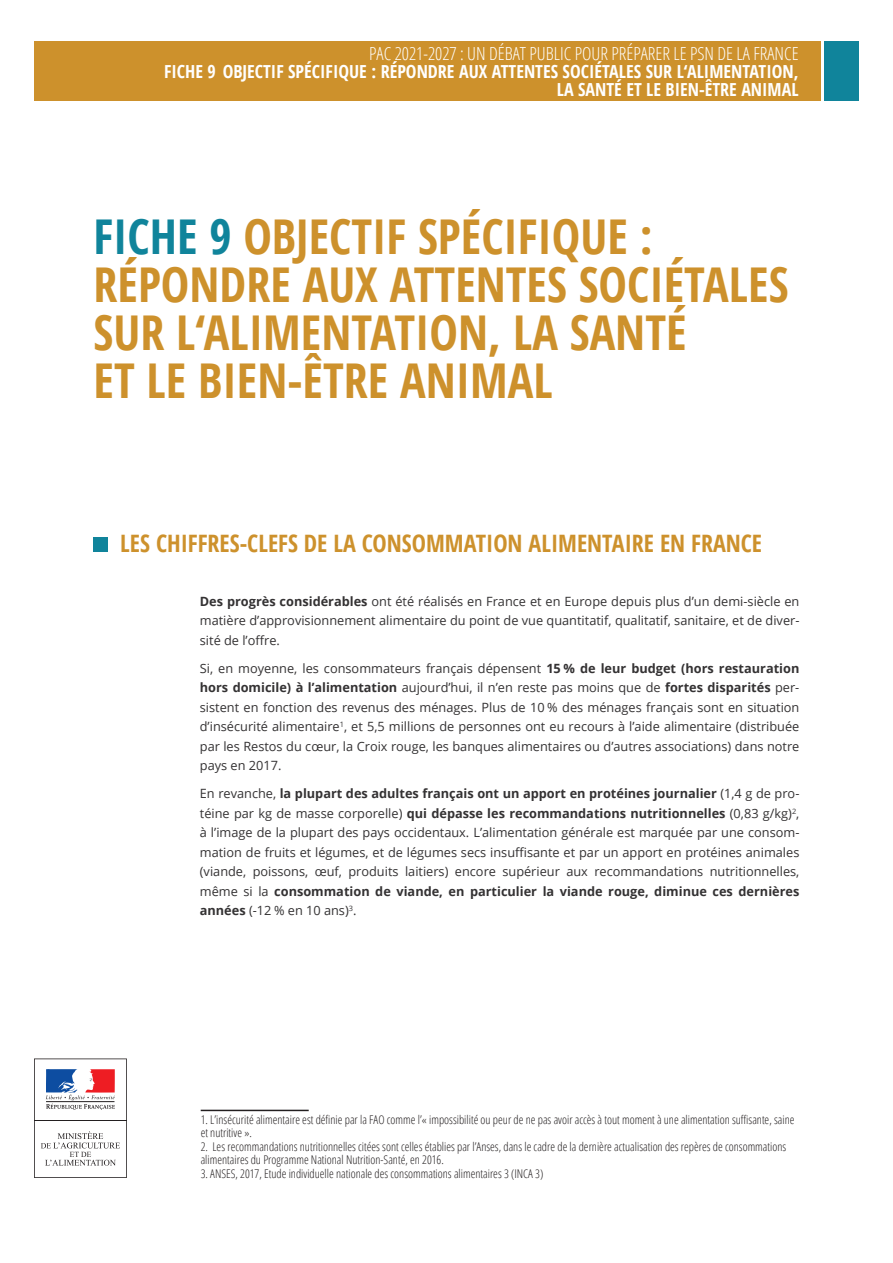
<style>
.page{position:relative;width:893px;height:1263px;background:#fff}
.page>*{position:absolute;margin:0;border:0;box-sizing:border-box;transform-origin:0 0}
.t1{font:700 condensed 48px/48px "Open Sans";color:#cd912c}
.t2{font:700 condensed 24px "Open Sans";color:#cd912c}
.t3{font:700 condensed 18px/18px "Open Sans";color:#fff;text-align:right}
.t4{font:300 condensed 18px "Open Sans";color:#fff}
.t5{font:12.75px/19.5px "Open Sans";color:#343233;text-align:justify}
.t6{font:300 condensed 12px/13.5px "Open Sans";color:#231f20}
.s1{color:#10849b}
.s2{font-weight:700}
</style>
<div class="page">
<div style="left:825px;top:42px;width:34px;height:59px;background:#10849b"></div>
<div style="left:34px;top:42px;width:786px;height:59px;background:#cd912c"></div>
<div style="left:94px;top:537px;width:14px;height:15px;background:#10849b"></div>
<hr style="left:201px;top:1110px;width:108px;height:1px;background:#231f20">
<svg style="left:34px;top:1058px;width:93px;height:120px"></svg>
<h3 class="t4" style="left:369px;top:41px;width:431px">PAC 2021-2027 : UN DÉBAT PUBLIC POUR PRÉPARER LE PSN DE LA FRANCE</h3>
<h3 class="t3" style="left:164px;top:62px;width:636px">FICHE 9 OBJECTIF SPÉCIFIQUE : RÉPONDRE AUX ATTENTES SOCIÉTALES SUR L‘ALIMENTATION,<br>LA SANTÉ ET LE BIEN-ÊTRE ANIMAL</h3>
<h1 class="t1" style="left:94px;top:211px;width:696px"><span class="s1">FICHE 9</span> OBJECTIF SPÉCIFIQUE :<br>RÉPONDRE AUX ATTENTES SOCIÉTALES<br>SUR L‘ALIMENTATION, LA SANTÉ<br>ET LE BIEN-ÊTRE ANIMAL</h1>
<h2 class="t2" style="left:120px;top:527px;width:643px">LES CHIFFRES-CLEFS DE LA CONSOMMATION ALIMENTAIRE EN FRANCE</h2>
<p class="t5" style="left:200px;top:591px;width:601px"><span class="s2">Des progrès considérables</span> ont été réalisés en France et en Europe depuis plus d’un demi-siècle en matière d’approvisionnement alimentaire du point de vue quantitatif, qualitatif, sanitaire, et de diver&shy;sité de l’offre.</p>
<p class="t5" style="left:200px;top:658px;width:601px">Si, en moyenne, les consommateurs français dépensent <span class="s2">15 % de leur budget (hors restauration hors domicile) à l’alimentation</span> aujourd’hui, il n’en reste pas moins que de <span class="s2">fortes disparités</span> per&shy;sistent en fonction des revenus des ménages. Plus de 10 % des ménages français sont en situation d’insécurité alimentaire<sup>1</sup>, et 5,5 millions de personnes ont eu recours à l’aide alimentaire (distribuée par les Restos du cœur, la Croix rouge, les banques alimentaires ou d’autres associations) dans notre pays en 2017.</p>
<p class="t5" style="left:200px;top:783px;width:601px">En revanche, <span class="s2">la plupart des adultes français ont un apport en protéines journalier</span> (1,4 g de pro&shy;téine par kg de masse corporelle) <span class="s2">qui dépasse les recommandations nutritionnelles</span> (0,83 g/kg)<sup>2</sup>, à l’image de la plupart des pays occidentaux. L’alimentation générale est marquée par une consom&shy;mation de fruits et légumes, et de légumes secs insuffisante et par un apport en protéines animales (viande, poissons, œuf, produits laitiers) encore supérieur aux recommandations nutritionnelles, même si la <span class="s2">consommation de viande, en particulier la viande rouge, diminue ces dernières années</span> (-12 % en 10 ans)<sup>3</sup>.</p>
<p class="t6" style="left:201px;top:1112px;width:595px">1. L’insécurité alimentaire est définie par la FAO comme l’« impossibilité ou peur de ne pas avoir accès à tout moment à une alimentation suffisante, saine et nutritive ».</p>
<p class="t6" style="left:201px;top:1139px;width:587px">2. Les recommandations nutritionnelles citées sont celles établies par l’Anses, dans le cadre de la dernière actualisation des repères de consommations alimentaires du Programme National Nutrition-Santé, en 2016.</p>
<p class="t6" style="left:201px;top:1166px;width:344px">3. ANSES, 2017, Etude individuelle nationale des consommations alimentaires 3 (INCA 3)</p>
</div>
